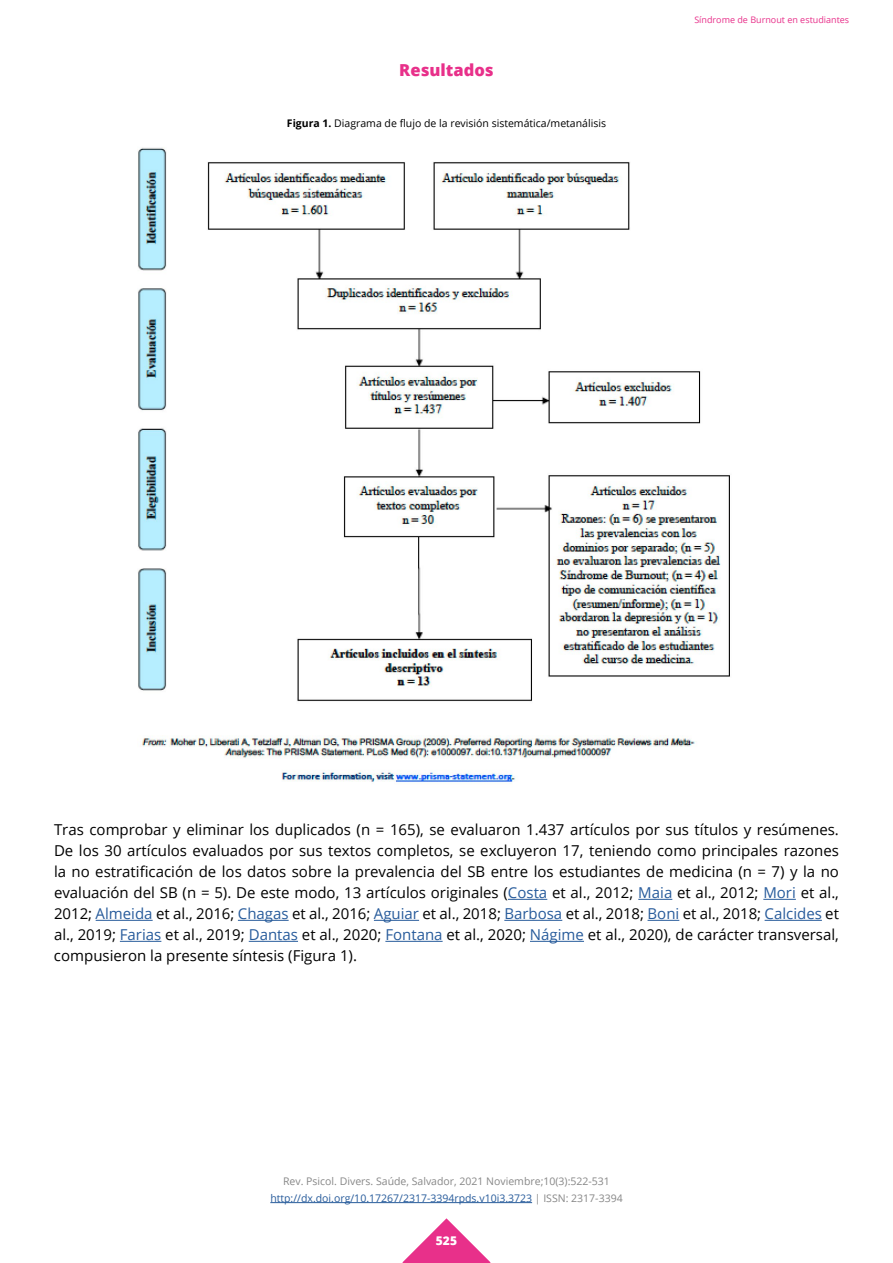
<style>
.page{position:relative;width:893px;height:1263px;background:#fff}
.page>*{position:absolute;margin:0;border:0;box-sizing:border-box;transform-origin:0 0}
.t1{font:800 16.5px "Open Sans";color:#e8308a}
.t2{font:15px/21px "Open Sans";color:#000;text-align:justify}
.t3{font:800 12px "Open Sans";color:#fff}
.t4{font:10.5px/16.5px "Open Sans";color:#878787;text-align:center}
.t5{font:10.5px "Open Sans";color:#000}
.t6{font:9px "Open Sans";color:#e8308a}
.s1{font-weight:700}
.s2{color:#275b9b}
</style>
<div class="page">
<svg style="left:402px;top:1218px;width:89px;height:45px"></svg>
<hr style="left:270px;top:1202px;width:262px;height:1px;background:#275b9b">
<img style="left:138px;top:147px;width:592px;height:635px">
<hr style="left:508px;top:899px;width:39px;height:1px;background:#275b9b">
<hr style="left:638px;top:899px;width:34px;height:1px;background:#275b9b">
<hr style="left:763px;top:899px;width:33px;height:1px;background:#275b9b">
<hr style="left:96px;top:920px;width:57px;height:1px;background:#275b9b">
<hr style="left:238px;top:920px;width:51px;height:1px;background:#275b9b">
<hr style="left:374px;top:920px;width:45px;height:1px;background:#275b9b">
<hr style="left:504px;top:920px;width:58px;height:1px;background:#275b9b">
<hr style="left:648px;top:920px;width:31px;height:1px;background:#275b9b">
<hr style="left:765px;top:920px;width:57px;height:1px;background:#275b9b">
<hr style="left:120px;top:941px;width:41px;height:1px;background:#275b9b">
<hr style="left:249px;top:941px;width:49px;height:1px;background:#275b9b">
<hr style="left:385px;top:941px;width:58px;height:1px;background:#275b9b">
<hr style="left:530px;top:941px;width:54px;height:1px;background:#275b9b">
<p class="t1" style="left:399px;top:58px;width:96px">Resultados</p>
<p class="t5" style="left:287px;top:116px;width:321px"><span class="s1">Figura 1.</span> Diagrama de flujo de la revisión sistemática/metanálisis</p>
<p class="t6" style="left:694px;top:13px;width:156px">Síndrome de Burnout en estudiantes</p>
<p class="t2" style="left:54px;top:819px;width:786px">Tras comprobar y eliminar los duplicados (n = 165), se evaluaron 1.437 artículos por sus títulos y resúmenes.<br>De los 30 artículos evaluados por sus textos completos, se excluyeron 17, teniendo como principales razones la no estratificación de los datos sobre la prevalencia del SB entre los estudiantes de medicina (n = 7) y la no evaluación del SB (n = 5). De este modo, 13 artículos originales (<span class="s2">Costa</span> et al., 2012; <span class="s2">Maia</span> et al., 2012; <span class="s2">Mori</span> et al., 2012; <span class="s2">Almeida</span> et al., 2016; <span class="s2">Chagas</span> et al., 2016; <span class="s2">Aguiar</span> et al., 2018; <span class="s2">Barbosa</span> et al., 2018; <span class="s2">Boni</span> et al., 2018; <span class="s2">Calcides</span> et al., 2019; <span class="s2">Farias</span> et al., 2019; <span class="s2">Dantas</span> et al., 2020; <span class="s2">Fontana</span> et al., 2020; <span class="s2">Nágime</span> et al., 2020), de carácter transversal, compusieron la presente síntesis (Figura 1).</p>
<p class="t4" style="left:270px;top:1173px;width:354px">Rev. Psicol. Divers. Saúde, Salvador, 2021 Noviembre;10(3):522-531 <span class="s2">http://dx.doi.org/10.17267/2317-3394rpds.v10i3.3723</span> | ISSN: 2317-3394</p>
<p class="t3" style="left:436px;top:1232px;width:23px">525</p>
</div>
